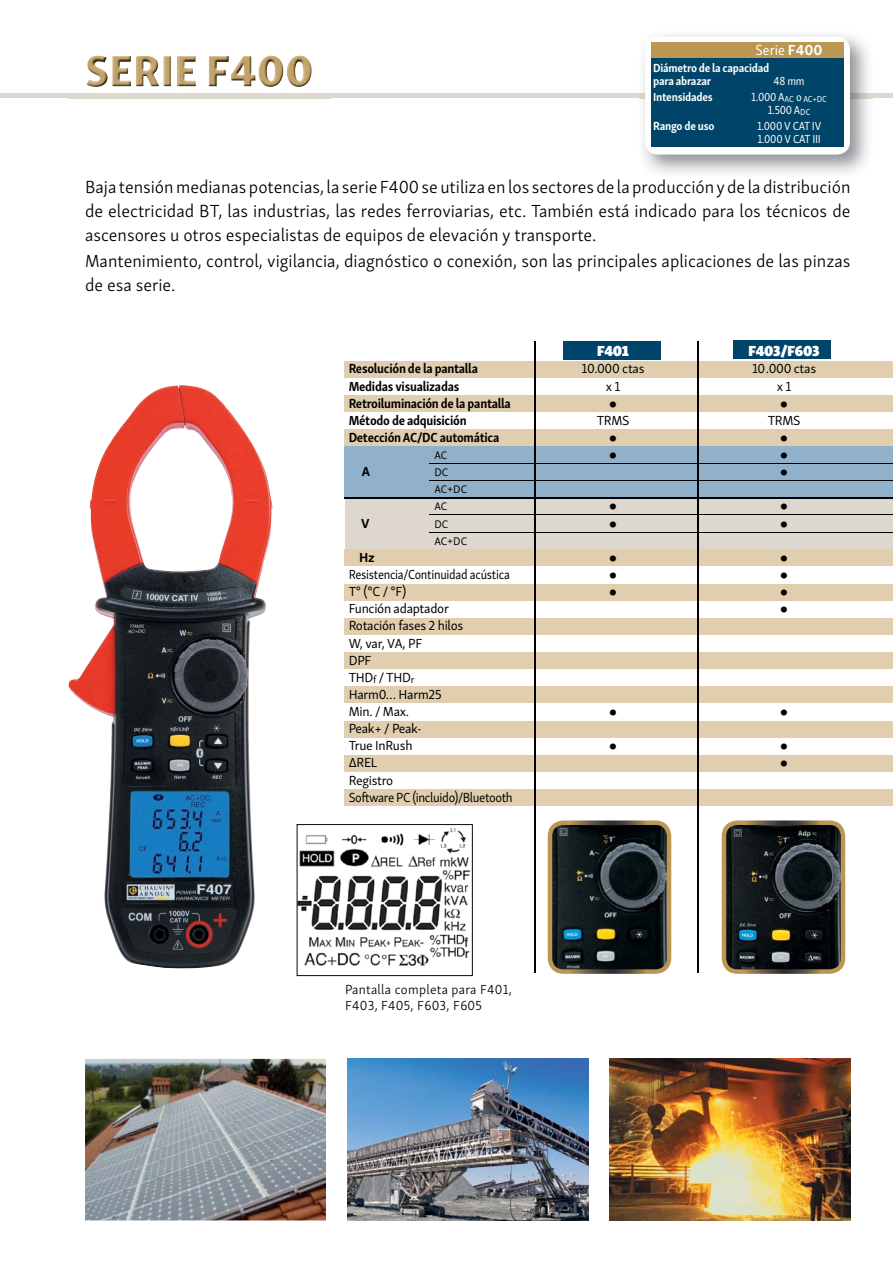
<style>
.page{position:relative;width:893px;height:1263px;background:#fff}
.page>*{position:absolute;margin:0;border:0;box-sizing:border-box;transform-origin:0 0}
.t1{font:300 18px/24px "Skolar Sans Latn";color:#000;text-align:justify}
.t2{font:15px "Skolar Sans Latn Bl";letter-spacing:-.02em;color:#fff;scale:.95 1}
.t3{font:15px "Skolar Sans Latn Cn";color:#fff}
.t4{font:13.5px/17.1px "Skolar Sans Latn";letter-spacing:-.02em;color:#000}
.t5{font:700 13.5px "Skolar Sans Latn Cn";letter-spacing:-.02em;color:#000}
.t6{font:300 13.5px/15.8px "Skolar Sans Latn";letter-spacing:.02em;color:#000}
.t7{font:13.5px "Skolar Sans Latn";letter-spacing:-.02em;color:#000;scale:.91 1}
.t8{font:700 13.5px "Skolar Sans Latn";color:#000}
.t9{font:700 12px/13.5px "Skolar Sans Latn Cn";letter-spacing:-.02em;color:#fff}
.t10{font:12px/13.5px "Skolar Sans Latn Cn";letter-spacing:-.02em;color:#fff;text-align:center}
.t11{font:11.25px/17.1px "Skolar Sans Latn";letter-spacing:-.01em;color:#000}
.s1{font-family:"Skolar Sans Latn";font-weight:700}
</style>
<div class="page">
<hr style="left:0;top:94px;width:893px;height:4px;background:#ddd7cf">
<img style="left:68px;top:385px;width:205px;height:584px">
<svg style="left:297px;top:824px;width:176px;height:152px"></svg>
<img style="left:85px;top:1059px;width:241px;height:161px">
<img style="left:347px;top:1059px;width:241px;height:161px">
<img style="left:609px;top:1059px;width:241px;height:161px">
<svg style="left:548px;top:820px;width:123px;height:154px;background:#2e332e"></svg>
<svg style="left:722px;top:820px;width:123px;height:154px;background:#2f312d"></svg>
<div style="left:345px;top:498px;width:548px;height:55px;background:#ddd7cf"></div>
<div style="left:563px;top:342px;width:97px;height:18px;background:#00446a"></div>
<div style="left:733px;top:340px;width:98px;height:18px;background:#00446a"></div>
<div style="left:344px;top:444px;width:549px;height:54px;background:#91b1ca"></div>
<div style="left:344px;top:361px;width:549px;height:17px;background:#e0ceaf"></div>
<div style="left:344px;top:395px;width:549px;height:17px;background:#e0ceaf"></div>
<div style="left:344px;top:430px;width:549px;height:16px;background:#e0ceaf"></div>
<hr style="left:429px;top:463px;width:464px;height:1px;background:#000">
<hr style="left:429px;top:480px;width:464px;height:1px;background:#000">
<hr style="left:344px;top:498px;width:549px;height:1px;background:#000">
<hr style="left:429px;top:515px;width:464px;height:1px;background:#000">
<hr style="left:429px;top:532px;width:464px;height:1px;background:#000">
<hr style="left:344px;top:549px;width:549px;height:1px;background:#000">
<div style="left:344px;top:550px;width:549px;height:16px;background:#e0ceaf"></div>
<div style="left:344px;top:584px;width:549px;height:16px;background:#e0ceaf"></div>
<div style="left:344px;top:618px;width:549px;height:17px;background:#e0ceaf"></div>
<div style="left:344px;top:652px;width:549px;height:17px;background:#e0ceaf"></div>
<div style="left:344px;top:687px;width:549px;height:16px;background:#e0ceaf"></div>
<div style="left:344px;top:721px;width:549px;height:16px;background:#e0ceaf"></div>
<div style="left:344px;top:755px;width:549px;height:17px;background:#e0ceaf"></div>
<div style="left:344px;top:789px;width:549px;height:17px;background:#e0ceaf"></div>
<img style="left:86px;top:55px;width:110px;height:32px">
<img style="left:209px;top:55px;width:103px;height:32px">
<hr style="left:534px;top:341px;width:2px;height:631px;background:#000">
<hr style="left:697px;top:341px;width:2px;height:631px;background:#000">
<div style="left:645px;top:37px;width:205px;height:118px;background:#fff;border-radius:13px"></div>
<div style="left:651px;top:42px;width:192px;height:15px;background:#bb9753"></div>
<div style="left:651px;top:59px;width:192px;height:30px;background:#00446a"></div>
<div style="left:651px;top:89px;width:192px;height:29px;background:#00446a"></div>
<div style="left:651px;top:118px;width:192px;height:29px;background:#00446a"></div>
<p class="t3" style="left:756px;top:39px;width:68px">Serie <span class="s1">F400</span></p>
<p class="t9" style="left:653px;top:60px;width:118px">Diámetro de la capacidad para abrazar</p>
<p class="t10" style="left:773px;top:73px;width:33px">48 mm</p>
<p class="t9" style="left:653px;top:89px;width:61px">Intensidades</p>
<p class="t10" style="left:751px;top:89px;width:77px">1.000 A<sub>AC</sub> o <sub>AC+DC<br></sub>1.500 A<sub>DC</sub></p>
<p class="t9" style="left:653px;top:118px;width:63px">Rango de uso</p>
<p class="t10" style="left:757px;top:118px;width:66px;text-align:left">1.000 V CAT IV<br>1.000 V CAT III</p>
<p class="t1" style="left:85px;top:174px;width:767px">Baja tensión medianas potencias, la serie F400 se utiliza en los sectores de la producción y de la distribución de electricidad BT, las industrias, las redes ferroviarias, etc. También está indicado para los técnicos de ascensores u otros especialistas de equipos de elevación y transporte.</p>
<p class="t1" style="left:85px;top:248px;width:767px">Mantenimiento, control, vigilancia, diagnóstico o conexión, son las principales aplicaciones de las pinzas de esa serie.</p>
<p class="t2" style="left:597px;top:338px;width:35px">F401</p>
<p class="t2" style="left:749px;top:338px;width:76px">F403/F603</p>
<p class="t5" style="left:349px;top:358px;width:131px">Resolución de la pantalla</p>
<p class="t4" style="left:582px;top:359px;width:64px">10.000 ctas</p>
<p class="t4" style="left:752px;top:359px;width:66px">10 .000 ctas</p>
<p class="t5" style="left:349px;top:375px;width:112px">Medidas visualizadas</p>
<p class="t4" style="left:606px;top:376px;width:16px">x 1</p>
<p class="t4" style="left:777px;top:376px;width:16px">x 1</p>
<p class="t5" style="left:349px;top:392px;width:164px">Retroiluminación de la pantalla</p>
<p class="t4" style="left:609px;top:393px;width:9px">●</p>
<p class="t4" style="left:780px;top:393px;width:9px">●</p>
<p class="t5" style="left:349px;top:409px;width:120px">Método de adquisición</p>
<p class="t4" style="left:597px;top:411px;width:34px">TRMS</p>
<p class="t4" style="left:768px;top:411px;width:34px">TRMS</p>
<p class="t5" style="left:349px;top:426px;width:152px">Detección AC/DC automática</p>
<p class="t4" style="left:609px;top:428px;width:9px">●</p>
<p class="t4" style="left:780px;top:428px;width:9px">●</p>
<p class="t11" style="left:434px;top:446px;width:14px">AC</p>
<p class="t4" style="left:609px;top:445px;width:9px">●</p>
<p class="t4" style="left:780px;top:445px;width:9px">●</p>
<p class="t8" style="left:362px;top:461px;width:10px">A</p>
<p class="t11" style="left:434px;top:463px;width:15px">DC</p>
<p class="t4" style="left:780px;top:462px;width:9px">●</p>
<p class="t11" style="left:434px;top:480px;width:34px">AC+DC<br>AC</p>
<p class="t4" style="left:609px;top:496px;width:9px">●</p>
<p class="t4" style="left:780px;top:496px;width:9px">●</p>
<p class="t8" style="left:361px;top:512px;width:10px">V</p>
<p class="t11" style="left:434px;top:514px;width:15px">DC</p>
<p class="t4" style="left:609px;top:513px;width:9px">●</p>
<p class="t4" style="left:780px;top:513px;width:9px">●</p>
<p class="t11" style="left:434px;top:531px;width:34px">AC+DC</p>
<p class="t8" style="left:359px;top:546px;width:17px">Hz</p>
<p class="t4" style="left:609px;top:548px;width:9px">●</p>
<p class="t4" style="left:780px;top:548px;width:9px">●</p>
<p class="t7" style="left:349px;top:564px;width:179px">Resistencia/Continuidad acústica</p>
<p class="t4" style="left:609px;top:565px;width:9px">●</p>
<p class="t4" style="left:780px;top:565px;width:9px">●</p>
<p class="t4" style="left:349px;top:582px;width:59px">T° (°C / °F)</p>
<p class="t4" style="left:609px;top:582px;width:9px">●</p>
<p class="t4" style="left:780px;top:582px;width:9px">●</p>
<p class="t4" style="left:349px;top:599px;width:102px">Función adaptador</p>
<p class="t4" style="left:780px;top:599px;width:9px">●</p>
<p class="t4" style="left:349px;top:616px;width:116px">Rotación fases 2 hilos<br>W, var, VA, PF<br>DPF<br>THD<sub>f</sub> / THD<sub>r<br></sub>Harm0… Harm25<br>Min. / Max.</p>
<p class="t4" style="left:609px;top:702px;width:9px">●</p>
<p class="t4" style="left:780px;top:702px;width:9px">●</p>
<p class="t4" style="left:349px;top:719px;width:75px">Peak+ / Peak-<br>True InRush</p>
<p class="t4" style="left:609px;top:736px;width:9px">●</p>
<p class="t4" style="left:780px;top:736px;width:9px">●</p>
<p class="t4" style="left:349px;top:753px;width:30px">∆REL</p>
<p class="t4" style="left:780px;top:753px;width:9px">●</p>
<p class="t4" style="left:349px;top:770px;width:166px">Registro<br>Software PC (incluido)/Bluetooth</p>
<p class="t6" style="left:345px;top:981px;width:168px">Pantalla completa para F401,<br>F403, F405, F603, F605</p>
</div>
